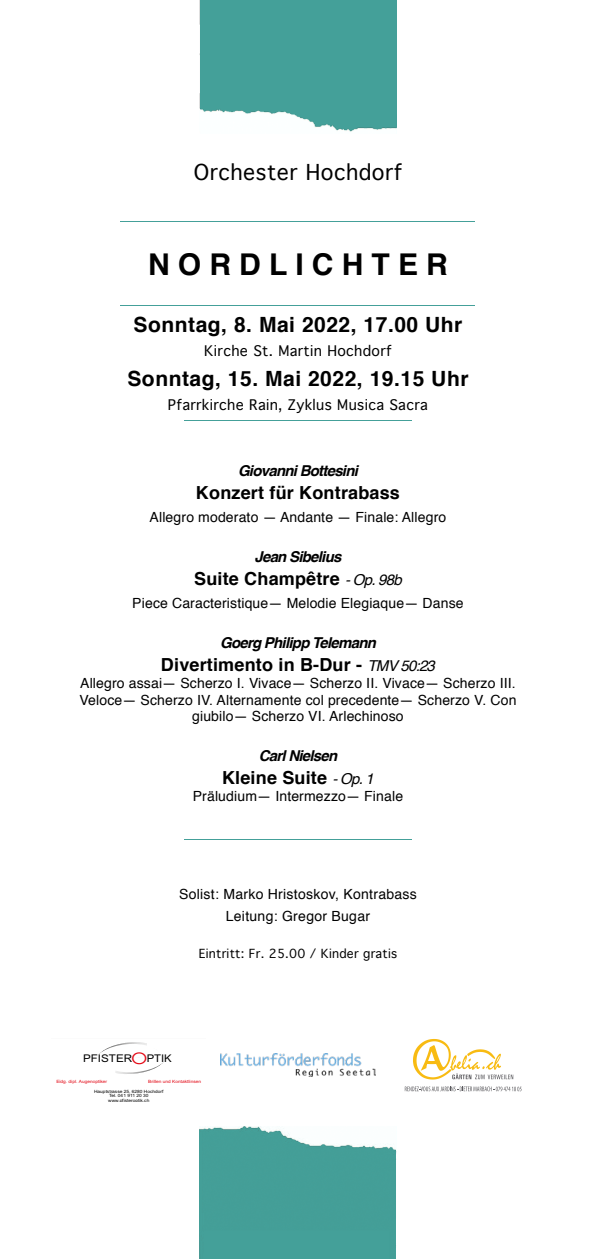
<style>
.page{position:relative;width:596px;height:1259px;background:#fff}
.page>*{position:absolute;margin:0;border:0;box-sizing:border-box;transform-origin:0 0}
.t1{font:700 30px "Helvetica";letter-spacing:.27em;color:#000}
.t2{font:700 21px "Helvetica";letter-spacing:.025em;color:#000}
.t3{font:21px "Geneva";letter-spacing:.025em;color:#000}
.t4{font:700 18px "Helvetica";letter-spacing:.01em;color:#000}
.t5{font:italic 700 15px "Helvetica";letter-spacing:-.05em;color:#000}
.t6{font:14px/16.8px "Helvetica";letter-spacing:.01em;color:#000;text-align:center}
.t7{font:14px "Geneva";letter-spacing:.025em;color:#000}
.t8{font:12px "Geneva";letter-spacing:.02em;color:#000}
.t9{font:10.6px "Arial Unicode MS";color:#000;scale:1.1 1}
.t10{font:4.4px/4.9px "Arial";color:#000;text-align:center;scale:1.1 1}
.t11{font:4.4px "Arial Unicode MS";color:#e30613;scale:1.1 1}
.s1{font-weight:400;font-style:italic;font-size:15px}
.s2{font-family:"Century Gothic";font-size:15.9px;color:#e30613}
</style>
<div class="page">
<hr style="left:184px;top:420px;width:227px;height:1px;background:#44a099">
<hr style="left:184px;top:839px;width:227px;height:1px;background:#44a099">
<hr style="left:120px;top:221px;width:355px;height:1px;background:#44a099">
<hr style="left:120px;top:305px;width:355px;height:1px;background:#44a099">
<img style="left:199px;top:0;width:197px;height:132px">
<img style="left:199px;top:1126px;width:197px;height:133px">
<svg style="left:98px;top:1042px;width:66px;height:32px"></svg>
<svg style="left:413px;top:1039px;width:100px;height:40px"></svg>
<svg style="left:404px;top:1086px;width:117px;height:5px"></svg>
<img style="left:221px;top:1053px;width:154px;height:23px">
<h2 class="t3" style="left:194px;top:160px;width:209px">Orchester Hochdorf</h2>
<h1 class="t1" style="left:148px;top:240px;width:301px">NORDLICHTER</h1>
<h2 class="t2" style="left:133px;top:307px;width:330px">Sonntag, 8. Mai 2022, 17.00 Uhr</h2>
<p class="t7" style="left:204px;top:343px;width:189px">Kirche St. Martin Hochdorf</p>
<h2 class="t2" style="left:127px;top:361px;width:342px">Sonntag, 15. Mai 2022, 19.15 Uhr</h2>
<p class="t7" style="left:168px;top:396px;width:261px">Pfarrkirche Rain, Zyklus Musica Sacra</p>
<p class="t5" style="left:238px;top:458px;width:121px">Giovanni Bottesini</p>
<p class="t4" style="left:196px;top:478px;width:205px">Konzert für Kontrabass</p>
<p class="t6" style="left:149px;top:509px;width:298px">Allegro moderato — Andante — Finale: Allegro</p>
<p class="t5" style="left:254px;top:544px;width:88px">Jean Sibelius</p>
<p class="t4" style="left:194px;top:564px;width:209px">Suite Champêtre <span class="s1">- Op. 98b</span></p>
<p class="t6" style="left:132px;top:595px;width:332px">Piece Caracteristique— Melodie Elegiaque— Danse</p>
<p class="t5" style="left:220px;top:630px;width:157px">Goerg Philipp Telemann</p>
<p class="t4" style="left:161px;top:650px;width:275px">Divertimento in B-Dur - <span class="s1">TMV 50:23</span></p>
<p class="t6" style="left:79px;top:675px;width:438px">Allegro assai— Scherzo I. Vivace— Scherzo II. Vivace— Scherzo III.<br>Veloce— Scherzo IV. Alternamente col precedente— Scherzo V. Con giubilo— Scherzo VI. Arlechinoso</p>
<p class="t5" style="left:258px;top:743px;width:80px">Carl Nielsen</p>
<p class="t4" style="left:222px;top:763px;width:153px">Kleine Suite <span class="s1">- Op. 1</span></p>
<p class="t6" style="left:193px;top:788px;width:212px">Präludium— Intermezzo— Finale</p>
<p class="t6" style="left:179px;top:883px;width:239px;line-height:22px">Solist: Marko Hristoskov, Kontrabass<br>Leitung: Gregor Bugar</p>
<p class="t8" style="left:198px;top:947px;width:200px">Eintritt: Fr. 25.00 / Kinder gratis</p>
<p class="t9" style="left:83px;top:1051px;width:82px">PFISTER <span class="s2">O</span>PTIK</p>
<p class="t11" style="left:56px;top:1078px;width:48px">Eidg. dipl. Augenoptiker</p>
<p class="t11" style="left:148px;top:1078px;width:50px">Brillen und Kontaktlinsen</p>
<p class="t10" style="left:94px;top:1089px;width:64px">Hauptstrasse 25, 6280 Hochdorf<br>Tel. 041 911 20 30 www.pfisteroptik.ch</p>
</div>
